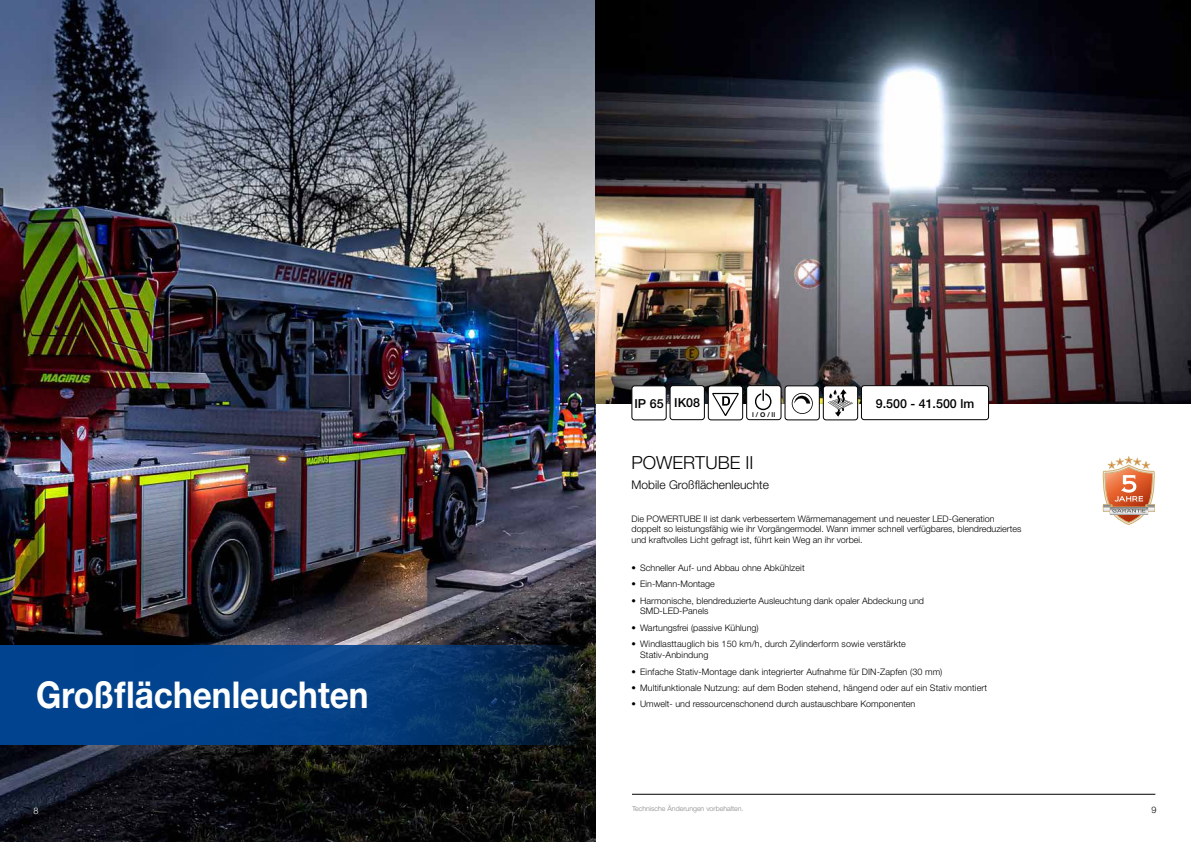
<style>
.page{position:relative;width:1191px;height:842px;background:#fff}
.page>*{position:absolute;margin:0;border:0;box-sizing:border-box;transform-origin:0 0}
.t1{font:700 37px "Helvetica Neue LT Pro";color:#fff;scale:.9 1}
.t2{font:300 18px "Helvetica Neue LT Pro";color:#000}
.t3{font:500 12.5px "Helvetica Neue LT Pro";color:#000}
.t4{font:300 12px "Helvetica Neue LT Pro";color:#000}
.t5{font:300 9px/10.8px "Helvetica Neue LT Pro";color:#000}
.t6{font:300 9px "Helvetica Neue LT Pro";color:#fff}
.t7{font:300 7px "Helvetica Neue LT Pro";color:#878787}
.t8{font:500 6.7px "Helvetica Neue LT Pro";color:#000}
.s1{font-size:9px}
</style>
<div class="page">
<img style="left:0;top:0;width:595px;height:842px">
<img style="left:595px;top:0;width:596px;height:404px">
<svg style="left:708px;top:386px;width:33px;height:34px"></svg>
<div style="left:708px;top:386px;width:35px;height:34px;border:1px solid #000;border-radius:3px"></div>
<div style="left:632px;top:386px;width:34px;height:34px;background:#fff;border-radius:3px"></div>
<div style="left:631px;top:386px;width:35px;height:34px;border:1px solid #000;border-radius:3px"></div>
<div style="left:670px;top:386px;width:34px;height:34px;background:#fff;border-radius:3px"></div>
<div style="left:670px;top:385px;width:34px;height:35px;border:1px solid #000;border-radius:3px"></div>
<div style="left:823px;top:386px;width:34px;height:34px;background:#fff;border-radius:3px"></div>
<div style="left:823px;top:386px;width:35px;height:34px;border:1px solid #000;border-radius:3px"></div>
<svg style="left:828px;top:389px;width:25px;height:28px"></svg>
<div style="left:746px;top:386px;width:35px;height:34px;background:#fff;border-radius:3px"></div>
<div style="left:746px;top:385px;width:35px;height:35px;border:1px solid #000;border-radius:3px"></div>
<svg style="left:755px;top:389px;width:16px;height:21px"></svg>
<div style="left:785px;top:386px;width:34px;height:34px;background:#fff;border-radius:3px"></div>
<div style="left:784px;top:386px;width:35px;height:34px;border:1px solid #000;border-radius:3px"></div>
<svg style="left:791px;top:393px;width:22px;height:21px"></svg>
<div style="left:861px;top:386px;width:127px;height:34px;background:#fff;border-radius:3px"></div>
<div style="left:861px;top:385px;width:127px;height:35px;border:1px solid #000;border-radius:3px"></div>
<hr style="left:632px;top:794px;width:523px;height:1px;background:#000">
<svg style="left:1102px;top:457px;width:53px;height:67px"></svg>
<svg style="left:0;top:645px;width:595px;height:99px;background:#063b78"></svg>
<h1 class="t1" style="left:36px;top:671px;width:371px">Großflächenleuchten</h1>
<p class="t6" style="left:34px;top:805px;width:7px">8</p>
<h3 class="t3" style="left:634px;top:396px;width:67px">IP 65 IK08</h3>
<p class="t8" style="left:752px;top:411px;width:25px">I / <span class="s1">o</span> / II</p>
<h3 class="t3" style="left:875px;top:396px;width:100px">9.500 - 41.500 lm</h3>
<h2 class="t2" style="left:631px;top:451px;width:123px">POWERTUBE II</h2>
<h3 class="t4" style="left:631px;top:477px;width:139px">Mobile Großflächenleuchte</h3>
<p class="t5" style="left:631px;top:513px;width:391px">Die POWERTUBE II ist dank verbessertem Wärmemanagement und neuester LED-Generation doppelt so leistungsfähig wie ihr Vorgängermodel. Wann immer schnell verfügbares, blendreduziertes und kraftvolles Licht gefragt ist, führt kein Weg an ihr vorbei.</p>
<p class="t5" style="left:631px;top:562px;width:175px">• Schneller Auf- und Abbau ohne Abkühlzeit</p>
<p class="t5" style="left:631px;top:578px;width:85px">• Ein-Mann-Montage</p>
<p class="t5" style="left:640px;top:595px;width:285px;text-indent:-9px">• Harmonische, blendreduzierte Ausleuchtung dank opaler Abdeckung und<br>SMD-LED-Panels</p>
<p class="t5" style="left:631px;top:622px;width:129px">• Wartungsfrei (passive Kühlung)</p>
<p class="t5" style="left:640px;top:638px;width:267px;text-indent:-9px">• Windlasttauglich bis 150 km/h, durch Zylinderform sowie verstärkte<br>Stativ-Anbindung</p>
<p class="t5" style="left:631px;top:666px;width:312px">• Einfache Stativ-Montage dank integrierter Aufnahme für DIN-Zapfen (30 mm)</p>
<p class="t5" style="left:631px;top:682px;width:357px">• Multifunktionale Nutzung: auf dem Boden stehend, hängend oder auf ein Stativ montiert</p>
<p class="t5" style="left:631px;top:699px;width:285px">• Umwelt- und ressourcenschonend durch austauschbare Komponenten</p>
<p class="t7" style="left:632px;top:804px;width:113px">Technische Änderungen vorbehalten.</p>
<p class="t5" style="left:1151px;top:804px;width:7px">9</p>
</div>
